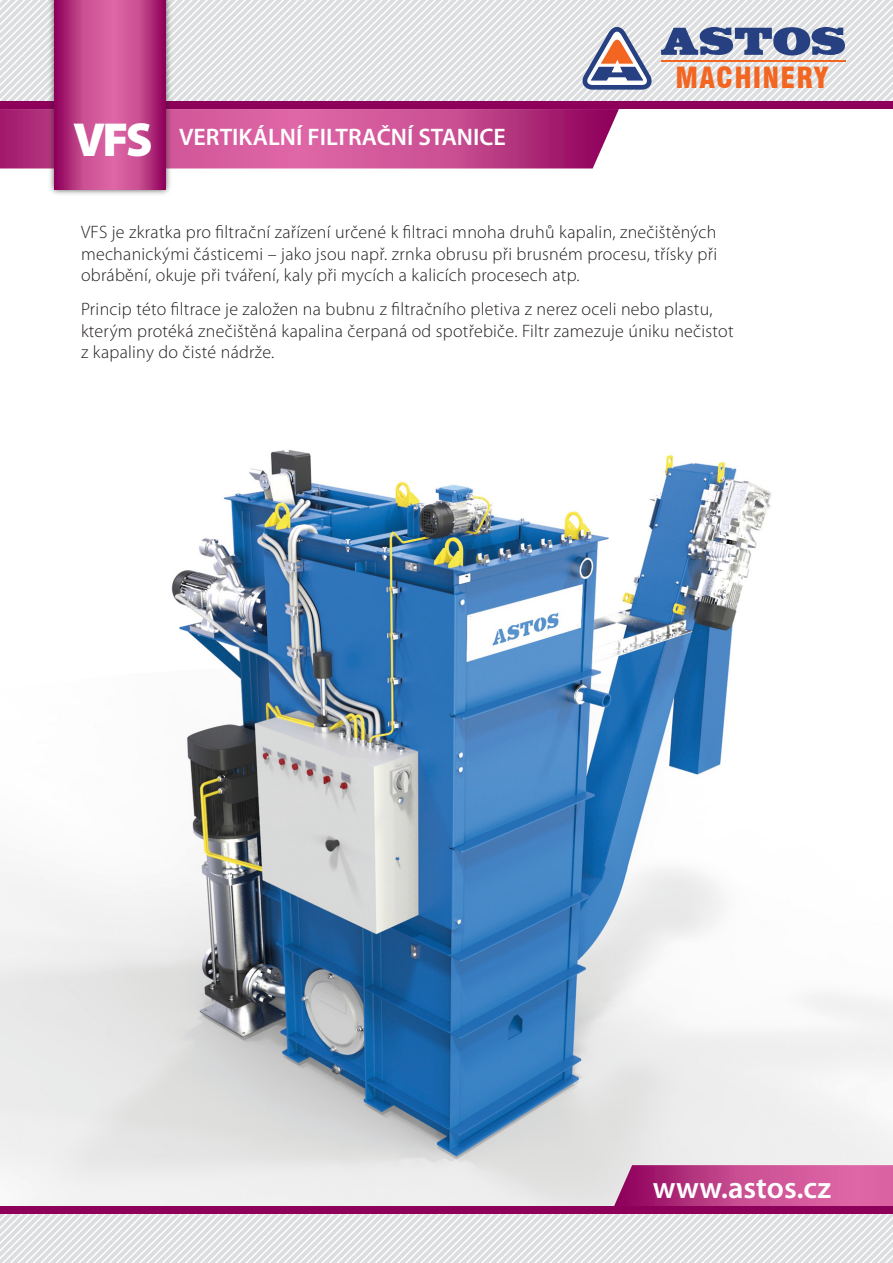
<style>
.page{position:relative;width:893px;height:1263px;background:#fff}
.page>*{position:absolute;margin:0;border:0;box-sizing:border-box;transform-origin:0 0}
.t1{font:600 30.45px "Myriad Pro";color:#fff}
.t2{font:900 condensed 28.5px "Swiss 721 BT";letter-spacing:.04em;color:#f36621}
.t3{font:600 24px "Myriad Pro";color:#fff}
.t4{font:300 18px/21.6px "Myriad Pro";letter-spacing:.015em;color:#231f20;text-align:justify}
.s1{font-weight:900;font-size:48px}
</style>
<div class="page">
<img style="left:0;top:450px;width:893px;height:715px">
<div style="left:0;top:102px;width:893px;height:7px;background:#8e015b"></div>
<svg style="left:0;top:109px;width:619px;height:59px;background:#c54b90"></svg>
<img style="left:48px;top:102px;width:125px;height:93px">
<svg style="left:55px;top:102px;width:111px;height:88px;background:#bf4089"></svg>
<svg style="left:0;top:1165px;width:893px;height:98px"></svg>
<svg style="left:0;top:0;width:893px;height:102px"></svg>
<hr style="left:661px;top:60px;width:184px;height:1px;background:#f36621">
<div style="left:0;top:1206px;width:893px;height:8px;background:#8e015b"></div>
<h3 class="t3" style="left:73px;top:127px;width:434px"><span class="s1">VFS</span> VERTIKÁLNÍ FILTRAČNÍ STANICE</h3>
<h2 class="t2" style="left:676px;top:66px;width:154px">MACHINERY</h2>
<p class="t4" style="left:81px;top:223px;width:638px">VFS je zkratka pro filtrační zařízení určené k filtraci mnoha druhů kapalin, znečištěných mechanickými částicemi – jako jsou např. zrnka obrusu při brusném procesu, třísky při obrábění, okuje při tváření, kaly při mycích a kalicích procesech atp.</p>
<p class="t4" style="left:81px;top:300px;width:654px;text-align:left">Princip této filtrace je založen na bubnu z filtračního pletiva z nerez oceli nebo plastu, kterým protéká znečištěná kapalina čerpaná od spotřebiče. Filtr zamezuje úniku nečistot z kapaliny do čisté nádrže.</p>
<h1 class="t1" style="left:653px;top:1175px;width:180px">www.astos.cz</h1>
</div>
